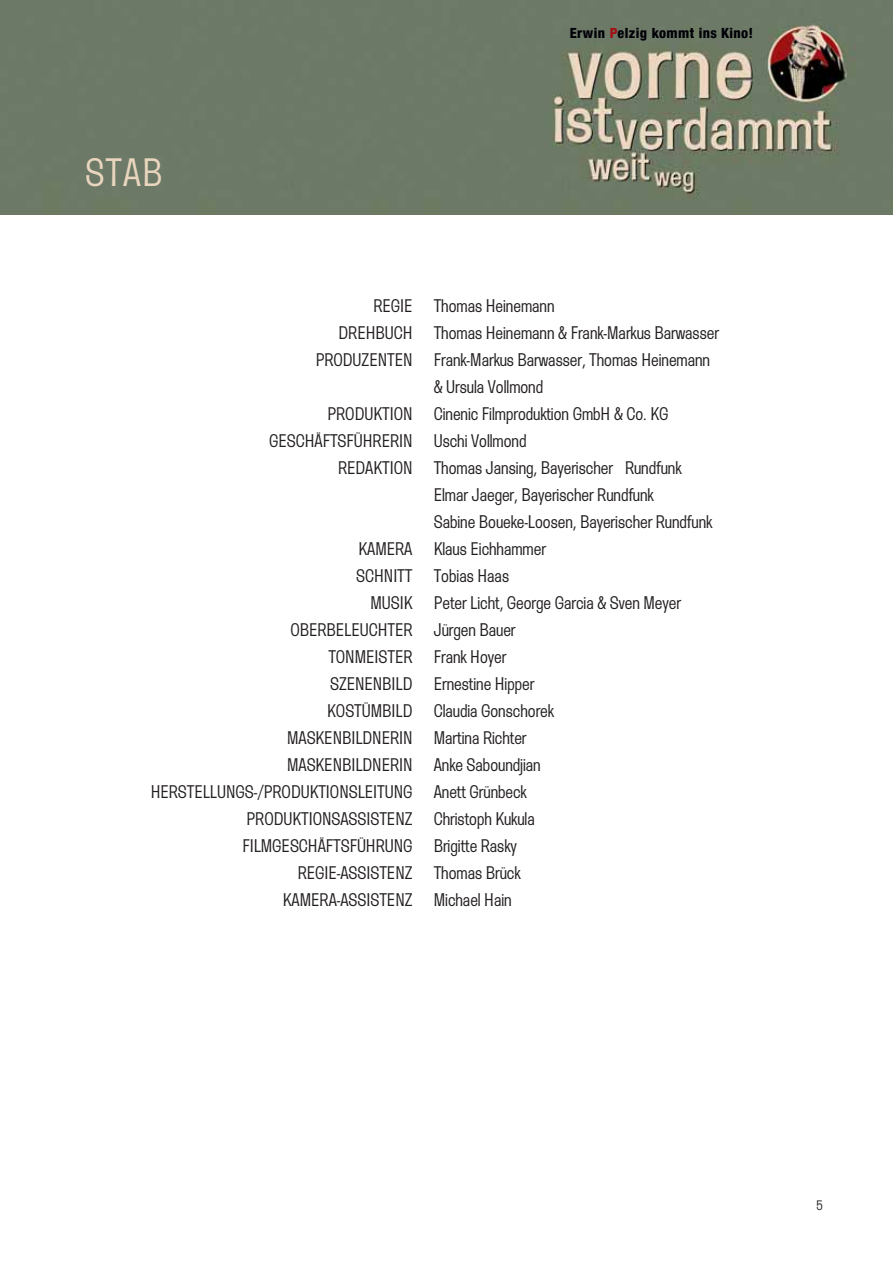
<style>
.page{position:relative;width:893px;height:1263px;background:#fff}
.page>*{position:absolute;margin:0;border:0;box-sizing:border-box;transform-origin:0 0}
.t1{font:39px "Cg Westerveldt Lt";color:#ead6be}
.t2{font:18px "Cg Westerveldt Lt";color:#231f20}
.t3{font:800 condensed 14.1px "Helvetica Neue";letter-spacing:.025em;color:#000006}
.t4{font:13.5px "Cg Westerveldt Lt";color:#231f20}
.s1{color:#a10f13}
</style>
<div class="page">
<img style="left:0;top:0;width:893px;height:215px">
<h1 class="t1" style="left:85px;top:158px;width:79px">STAB</h1>
<p class="t3" style="left:570px;top:28px;width:185px">Erwin <span class="s1">P</span>elzig kommt ins Kino!</p>
<p class="t2" style="left:373px;top:299px;width:183px">REGIE Thomas Heinemann</p>
<p class="t2" style="left:339px;top:326px;width:382px">DREHBUCH Thomas Heinemann &amp; Frank-Markus Barwasser</p>
<p class="t2" style="left:316px;top:353px;width:396px">PRODUZENTEN Frank-Markus Barwasser, Thomas Heinemann</p>
<p class="t2" style="left:434px;top:380px;width:111px">&amp; Ursula Vollmond</p>
<p class="t2" style="left:327px;top:407px;width:342px">PRODUKTION Cinenic Filmproduktion GmbH &amp; Co. KG</p>
<p class="t2" style="left:269px;top:434px;width:259px">GESCHÄFTSFÜHRERIN Uschi Vollmond</p>
<p class="t2" style="left:338px;top:461px;width:345px">REDAKTION Thomas Jansing, Bayerischer Rundfunk</p>
<p class="t2" style="left:434px;top:488px;width:221px">Elmar Jaeger, Bayerischer Rundfunk</p>
<p class="t2" style="left:434px;top:515px;width:280px">Sabine Boueke-Loosen, Bayerischer Rundfunk</p>
<p class="t2" style="left:358px;top:542px;width:189px">KAMERA Klaus Eichhammer</p>
<p class="t2" style="left:356px;top:569px;width:154px">SCHNITT Tobias Haas</p>
<p class="t2" style="left:370px;top:596px;width:312px">MUSIK Peter Licht, George Garcia &amp; Sven Meyer</p>
<p class="t2" style="left:290px;top:623px;width:227px">OBERBELEUCHTER Jürgen Bauer</p>
<p class="t2" style="left:328px;top:650px;width:179px">TONMEISTER Frank Hoyer</p>
<p class="t2" style="left:330px;top:677px;width:206px">SZENENBILD Ernestine Hipper</p>
<p class="t2" style="left:327px;top:704px;width:228px">KOSTÜMBILD Claudia Gonschorek</p>
<p class="t2" style="left:287px;top:731px;width:241px">MASKENBILDNERIN Martina Richter</p>
<p class="t2" style="left:287px;top:758px;width:255px">MASKENBILDNERIN Anke Saboundjian</p>
<p class="t2" style="left:151px;top:785px;width:378px">HERSTELLUNGS-/PRODUKTIONSLEITUNG Anett Grünbeck</p>
<p class="t2" style="left:247px;top:812px;width:290px">PRODUKTIONSASSISTENZ Christoph Kukula</p>
<p class="t2" style="left:242px;top:839px;width:276px">FILMGESCHÄFTSFÜHRUNG Brigitte Rasky</p>
<p class="t2" style="left:298px;top:866px;width:224px">REGIE-ASSISTENZ Thomas Brück</p>
<p class="t2" style="left:283px;top:893px;width:230px">KAMERA-ASSISTENZ Michael Hain</p>
<p class="t4" style="left:816px;top:1201px;width:8px">5</p>
</div>
